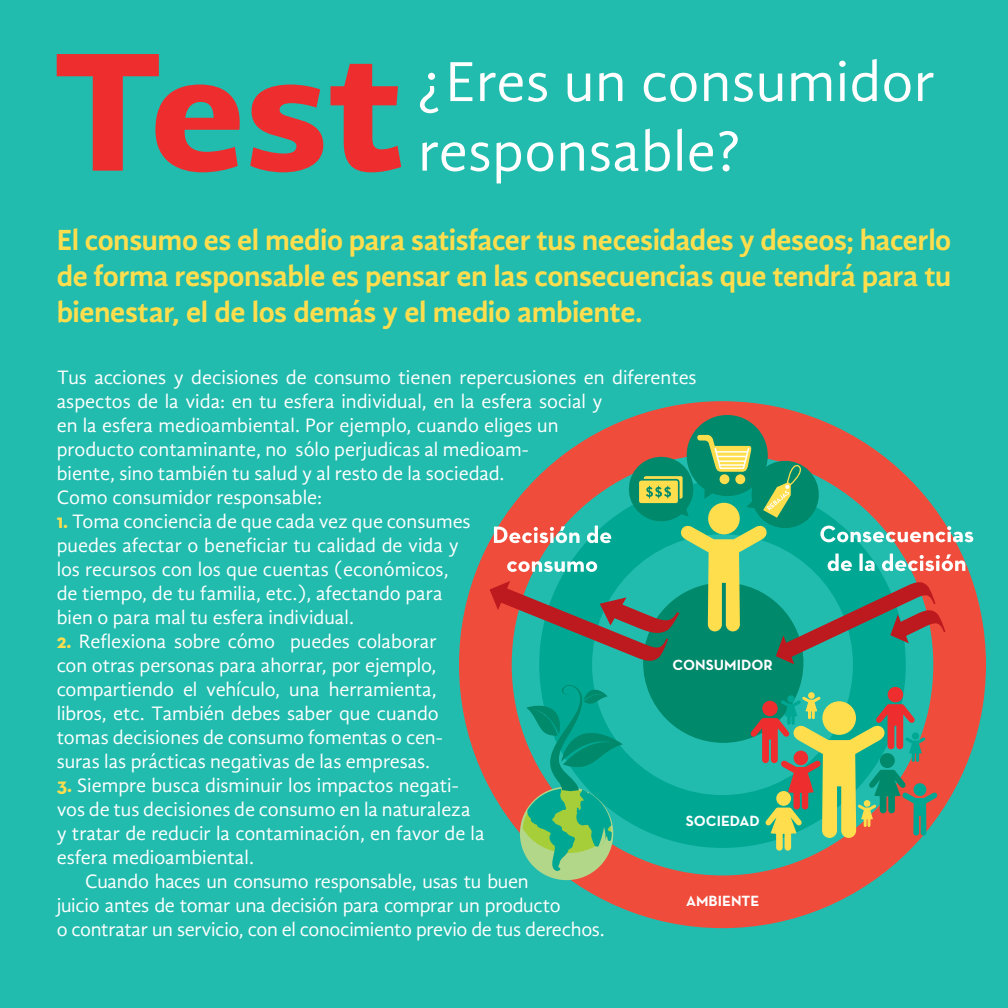
<style>
.page{position:relative;width:1008px;height:1008px;background:#22bcae}
.page>*{position:absolute;margin:0;border:0;box-sizing:border-box;transform-origin:0 0}
.t1{font:900 155.4px "Soberana Sans";color:#ee2d2e}
.t2{font:58px/69.6px "Gandhi Sans";color:#fff}
.t3{font:700 30px/36px "Gandhi Sans";letter-spacing:-.015em;color:#ffde4e;text-align:justify}
.t4{font:20px/24px "Gandhi Sans";letter-spacing:-.02em;color:#fff}
.t5{font:700 15px "Neutra Text";color:#fff}
.s1{font-family:"Neutra Text";font-weight:700;color:#ffde4e}
</style>
<div class="page">
<svg style="left:459px;top:401px;width:527px;height:527px"></svg>
<div style="left:643px;top:583px;width:160px;height:160px;background:#00896b;border-radius:50%"></div>
<svg style="left:749px;top:687px;width:190px;height:164px"></svg>
<div style="left:520px;top:787px;width:93px;height:93px;background:#b3d789;border-radius:50%"></div>
<svg style="left:523px;top:680px;width:100px;height:191px"></svg>
<svg style="left:490px;top:415px;width:483px;height:249px"></svg>
<p class="t1" style="left:52px;top:3px;width:354px">Test</p>
<p class="t2" style="left:418px;top:47px;width:518px">¿Eres un consumidor responsable?</p>
<p class="t3" style="left:57px;top:222px;width:896px">El consumo es el medio para satisfacer tus necesidades y deseos; hacerlo de forma responsable es pensar en las consecuencias que tendrá para tu bienestar, el de los demás y el medio ambiente.</p>
<p class="t4" style="left:57px;top:365px;width:642px">Tus acciones y decisiones de consumo tienen repercusiones en diferentes aspectos de la vida: en tu esfera individual, en la esfera social y<br>en la esfera medioambiental. Por ejemplo, cuando eliges un<br>producto contaminante, no sólo perjudicas al medioam-<br>biente, sino también tu salud y al resto de la sociedad.<br>Como consumidor responsable:</p>
<p class="t4" style="left:57px;top:509px;width:416px"><span class="s1">1.</span> Toma conciencia de que cada vez que consumes puedes afectar o beneficiar tu calidad de vida y los recursos con los que cuentas (económicos, de tiempo, de tu familia, etc.), afectando para bien o para mal tu esfera individual.</p>
<p class="t4" style="left:57px;top:629px;width:387px"><span class="s1">2.</span> Reflexiona sobre cómo puedes colaborar con otras personas para ahorrar, por ejemplo, compartiendo el vehículo, una herramienta, libros, etc. También debes saber que cuando tomas decisiones de consumo fomentas o cen&shy;suras las prácticas negativas de las empresas.</p>
<p class="t4" style="left:57px;top:773px;width:430px"><span class="s1">3.</span> Siempre busca disminuir los impactos negati&shy;vos de tus decisiones de consumo en la naturaleza y tratar de reducir la contaminación, en favor de la esfera medioambiental.</p>
<p class="t4" style="left:57px;top:869px;width:549px;text-indent:28px">Cuando haces un consumo responsable, usas tu buen<br>juicio antes de tomar una decisión para comprar un producto<br>o contratar un servicio, con el conocimiento previo de tus derechos.</p>
<p class="t5" style="left:672px;top:655px;width:102px">CONSUMIDOR</p>
<p class="t5" style="left:686px;top:812px;width:75px">SOCIEDAD</p>
<p class="t5" style="left:686px;top:892px;width:75px">AMBIENTE</p>
</div>
